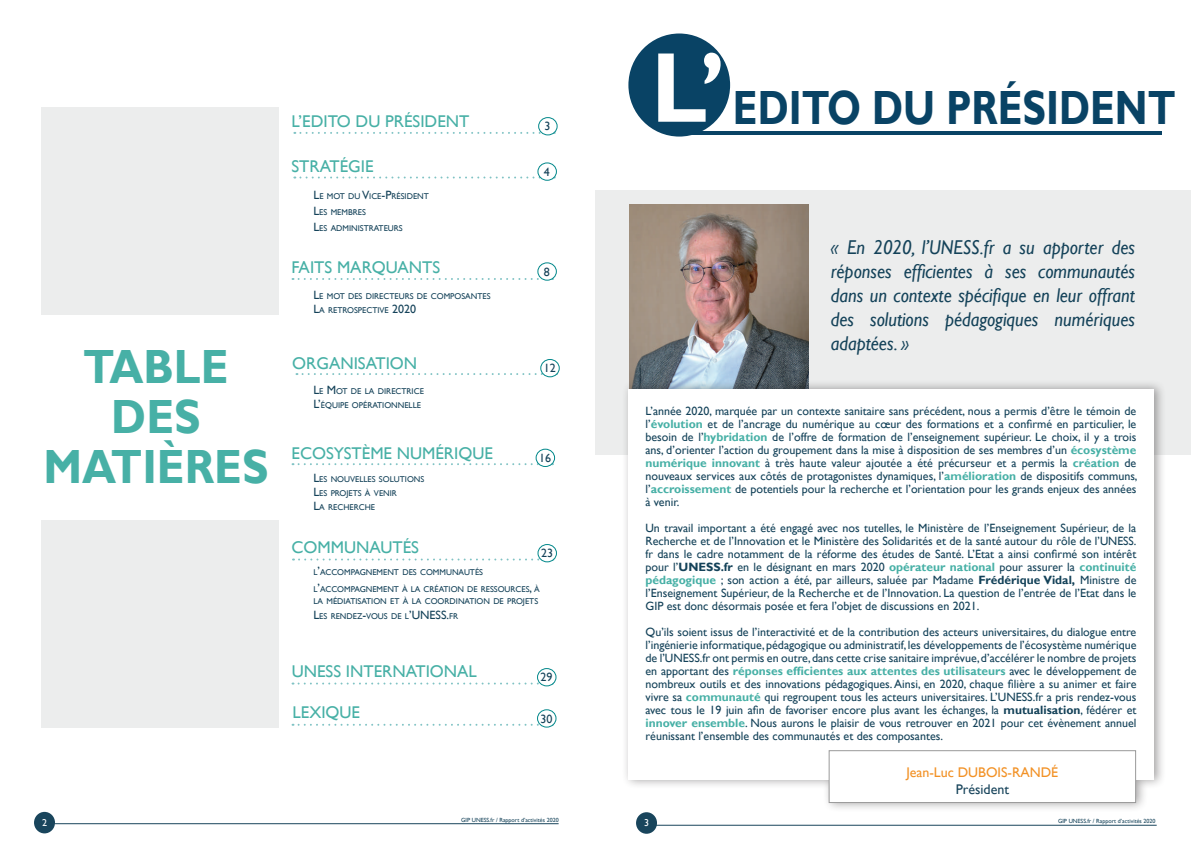
<style>
.page{position:relative;width:1191px;height:842px;background:#fff}
.page>*{position:absolute;margin:0;border:0;box-sizing:border-box;transform-origin:0 0}
.t1{font:700 48px "Gill Sans";color:#094365;scale:.81 1}
.t2{font:700 48px/50px "Gill Sans";color:#47b0a6;text-align:center;scale:.91 1}
.t3{font:italic 20px/24px "Gill Sans";color:#144259;text-align:justify;scale:.92 1}
.t4{font:17px "Gill Sans";color:#47b0a6}
.t5{font:14px "Gill Sans";color:#f29125}
.t6{font:14px "Gill Sans";color:#19455c}
.t7{font:12px/13px "Gill Sans";color:#144259;text-align:justify}
.t8{font:10px "Gill Sans";color:#fff}
.t9{font:8.4px/14px "Gill Sans";color:#144259}
.t10{font:6px "Gill Sans";color:#144259}
.s1{font-size:12px}
.s2{font-size:100px;color:#fff}
.s3{font-weight:700;color:#47b0a6}
.s4{font-weight:700}
</style>
<div class="page">
<div style="left:636px;top:812px;width:21px;height:22px;background:#19455c;border-radius:50%"></div>
<div style="left:34px;top:812px;width:21px;height:21px;background:#19455c;border-radius:50%"></div>
<hr style="left:55px;top:823px;width:503px;height:1px;background:#19455c">
<hr style="left:653px;top:825px;width:503px;height:1px;background:#19455c">
<div style="left:41px;top:107px;width:237px;height:207px;background:#eceded"></div>
<div style="left:41px;top:520px;width:237px;height:208px;background:#eceded"></div>
<svg style="left:294px;top:132px;width:261px;height:2px"></svg>
<div style="left:538px;top:118px;width:19px;height:17px;background:#fff;border-radius:50%"></div>
<div style="left:538px;top:117px;width:19px;height:18px;border:1px solid #00878a;border-radius:50%"></div>
<svg style="left:294px;top:177px;width:261px;height:2px"></svg>
<div style="left:538px;top:163px;width:18px;height:17px;background:#fff;border-radius:50%"></div>
<div style="left:537px;top:162px;width:20px;height:19px;border:1px solid #00878a;border-radius:50%"></div>
<svg style="left:292px;top:278px;width:261px;height:2px"></svg>
<div style="left:538px;top:263px;width:18px;height:17px;background:#fff;border-radius:50%"></div>
<div style="left:537px;top:262px;width:20px;height:19px;border:1px solid #00878a;border-radius:50%"></div>
<svg style="left:296px;top:373px;width:261px;height:2px"></svg>
<div style="left:541px;top:359px;width:18px;height:18px;background:#fff;border-radius:50%"></div>
<div style="left:540px;top:359px;width:20px;height:18px;border:1px solid #00878a;border-radius:50%"></div>
<svg style="left:293px;top:558px;width:248px;height:2px"></svg>
<div style="left:538px;top:544px;width:18px;height:18px;background:#fff;border-radius:50%"></div>
<div style="left:537px;top:544px;width:20px;height:18px;border:1px solid #00878a;border-radius:50%"></div>
<svg style="left:292px;top:682px;width:248px;height:2px"></svg>
<div style="left:537px;top:668px;width:19px;height:18px;background:#fff;border-radius:50%"></div>
<div style="left:537px;top:668px;width:19px;height:18px;border:1px solid #00878a;border-radius:50%"></div>
<svg style="left:292px;top:724px;width:261px;height:2px"></svg>
<div style="left:537px;top:710px;width:19px;height:17px;background:#fff;border-radius:50%"></div>
<div style="left:537px;top:709px;width:19px;height:19px;border:1px solid #00878a;border-radius:50%"></div>
<svg style="left:292px;top:463px;width:261px;height:2px"></svg>
<div style="left:536px;top:449px;width:18px;height:17px;background:#fff;border-radius:50%"></div>
<div style="left:535px;top:449px;width:20px;height:18px;border:1px solid #00878a;border-radius:50%"></div>
<div style="left:628px;top:34px;width:102px;height:103px;background:#094365;border-radius:50%"></div>
<hr style="left:688px;top:132px;width:473px;height:3px;background:#094365">
<div style="left:595px;top:190px;width:596px;height:265px;background:#eceded"></div>
<img style="left:629px;top:204px;width:179px;height:175px">
<div style="left:622px;top:379px;width:544px;height:433px;background:#231f20;opacity:.41"></div>
<div style="left:628px;top:389px;width:526px;height:390px;background:#fff"></div>
<div style="left:829px;top:751px;width:306px;height:51px;background:#fff"></div>
<h1 class="t2" style="left:43px;top:343px;width:249px">TABLE<br>DES<br>MATIÈRES</h1>
<h3 class="t4" style="left:291px;top:111px;width:179px">L’EDITO DU PRÉSIDENT</h3>
<p class="t7" style="left:544px;top:120px;width:7px">3</p>
<h3 class="t4" style="left:291px;top:156px;width:84px">STRATÉGIE</h3>
<p class="t7" style="left:544px;top:165px;width:7px">4</p>
<p class="t9" style="left:313px;top:189px;width:117px"><span class="s1">L</span>E MOT DU <span class="s1">V</span>ICE<span class="s1">-P</span>RÉSIDENT</p>
<p class="t9" style="left:313px;top:205px;width:54px"><span class="s1">L</span>ES MEMBRES</p>
<p class="t9" style="left:313px;top:222px;width:91px"><span class="s1">L</span>ES ADMINISTRATEURS</p>
<h3 class="t4" style="left:291px;top:258px;width:150px">FAITS MARQUANTS</h3>
<p class="t7" style="left:544px;top:265px;width:7px">8</p>
<p class="t9" style="left:313px;top:289px;width:179px"><span class="s1">L</span>E MOT DES DIRECTEURS DE COMPOSANTES<br><span class="s1">L</span>A RETROSPECTIVE <span class="s1">2020</span></p>
<h3 class="t4" style="left:292px;top:353px;width:126px">ORGANISATION</h3>
<p class="t7" style="left:544px;top:362px;width:13px">12</p>
<p class="t9" style="left:313px;top:385px;width:112px"><span class="s1">L</span>E <span class="s1">M</span>OT DE LA DIRECTRICE<br><span class="s1">L’</span>ÉQUIPE OPÉRATIONNELLE</p>
<h3 class="t4" style="left:291px;top:443px;width:203px">ECOSYSTÈME NUMÉRIQUE</h3>
<p class="t7" style="left:539px;top:452px;width:13px">16</p>
<p class="t9" style="left:313px;top:487px;width:85px"><span class="s1">L</span>ES PROJETS À VENIR<br><span class="s1">L</span>A RECHERCHE</p>
<p class="t9" style="left:313px;top:472px;width:112px"><span class="s1">L</span>ES NOUVELLES SOLUTIONS</p>
<h3 class="t4" style="left:291px;top:538px;width:129px">COMMUNAUTÉS</h3>
<p class="t7" style="left:541px;top:547px;width:13px">23</p>
<p class="t9" style="left:313px;top:564px;width:228px;line-height:16.8px">L<span class="s1">’</span>ACCOMPAGNEMENT DES COMMUNAUTÉS<br>L<span class="s1">’</span>ACCOMPAGNEMENT À LA CRÉATION DE RESSOURCES<span class="s1">,</span> À</p>
<p class="t9" style="left:313px;top:594px;width:226px;line-height:14.6px">LA MÉDIATISATION ET À LA COORDINATION DE PROJETS<br><span class="s1">L</span>ES RENDEZ<span class="s1">-</span>VOUS DE L<span class="s1">’UNESS</span></p>
<p class="t9" style="left:446px;top:609px;width:13px"><span class="s1">.</span>FR</p>
<h3 class="t4" style="left:292px;top:661px;width:187px">UNESS INTERNATIONAL</h3>
<p class="t7" style="left:540px;top:671px;width:13px">29</p>
<h3 class="t4" style="left:292px;top:702px;width:69px">LEXIQUE</h3>
<p class="t7" style="left:540px;top:712px;width:13px">30</p>
<h1 class="t1" style="left:651px;top:79px;width:649px"><span class="s2">L’</span> EDITO DU PRÉSIDENT</h1>
<h2 class="t3" style="left:831px;top:236px;width:332px">« En 2020, l’UNESS.fr a su apporter des réponses efficientes à ses communautés dans un contexte spécifique en leur offrant des solutions pédagogiques numériques adaptées. »</h2>
<p class="t7" style="left:645px;top:405px;width:493px">L’année 2020, marquée par un contexte sanitaire sans précédent, nous a permis d’être le témoin de l’<span class="s3">évolution</span> et de l’ancrage du numérique au cœur des formations et a confirmé en particulier, le besoin de l’<span class="s3">hybridation</span> de l’offre de formation de l’enseignement supérieur. Le choix, il y a trois ans, d’orienter l’action du groupement dans la mise à disposition de ses membres d’un <span class="s3">écosystème numérique innovant</span> à très haute valeur ajoutée a été précurseur et a permis la <span class="s3">création</span> de nouveaux services aux côtés de protagonistes dynamiques, l’<span class="s3">amélioration</span> de dispositifs communs, l’<span class="s3">accroissement</span> de potentiels pour la recherche et l’orientation pour les grands enjeux des années à venir.</p>
<p class="t7" style="left:645px;top:522px;width:492px">Un travail important a été engagé avec nos tutelles, le Ministère de l’Enseignement Supérieur, de la Recherche et de l’Innovation et le Ministère des Solidarités et de la santé autour du rôle de l’UNESS. fr dans le cadre notamment de la réforme des études de Santé. L’Etat a ainsi confirmé son intérêt pour l’<span class="s4">UNESS.fr</span> en le désignant en mars 2020 <span class="s3">opérateur national</span> pour assurer la <span class="s3">continuité pédagogique</span> ; son action a été, par ailleurs, saluée par Madame <span class="s4">Frédérique Vidal,</span> Ministre de l’Enseignement Supérieur, de la Recherche et de l’Innovation. La question de l’entrée de l’Etat dans le GIP est donc désormais posée et fera l’objet de discussions en 2021.</p>
<p class="t7" style="left:645px;top:626px;width:492px">Qu’ils soient issus de l’interactivité et de la contribution des acteurs universitaires, du dialogue entre l’ingénierie informatique, pédagogique ou administratif, les développements de l’écosystème numérique de l’UNESS.fr ont permis en outre, dans cette crise sanitaire imprévue, d’accélérer le nombre de projets en apportant des <span class="s3">réponses efficientes aux attentes des utilisateurs</span> avec le développement de nombreux outils et des innovations pédagogiques. Ainsi, en 2020, chaque filière a su animer et faire vivre sa <span class="s3">communauté</span> qui regroupent tous les acteurs universitaires. L’UNESS.fr a pris rendez-vous avec tous le 19 juin afin de favoriser encore plus avant les échanges, la <span class="s4">mutualisation</span>, fédérer et <span class="s3">innover ensemble</span>. Nous aurons le plaisir de vous retrouver en 2021 pour cet évènement annuel réunissant l’ensemble des communautés et des composantes.</p>
<p class="t5" style="left:906px;top:764px;width:153px">Jean-Luc DUBOIS-RANDÉ</p>
<p class="t6" style="left:955px;top:781px;width:55px">Président</p>
<p class="t10" style="left:461px;top:816px;width:99px">GIP UNESS.fr / Rapport d’activités 2020</p>
<p class="t10" style="left:1058px;top:817px;width:99px">GIP UNESS.fr / Rapport d’activités 2020</p>
<p class="t8" style="left:42px;top:817px;width:6px">2</p>
<p class="t8" style="left:644px;top:817px;width:6px">3</p>
</div>
